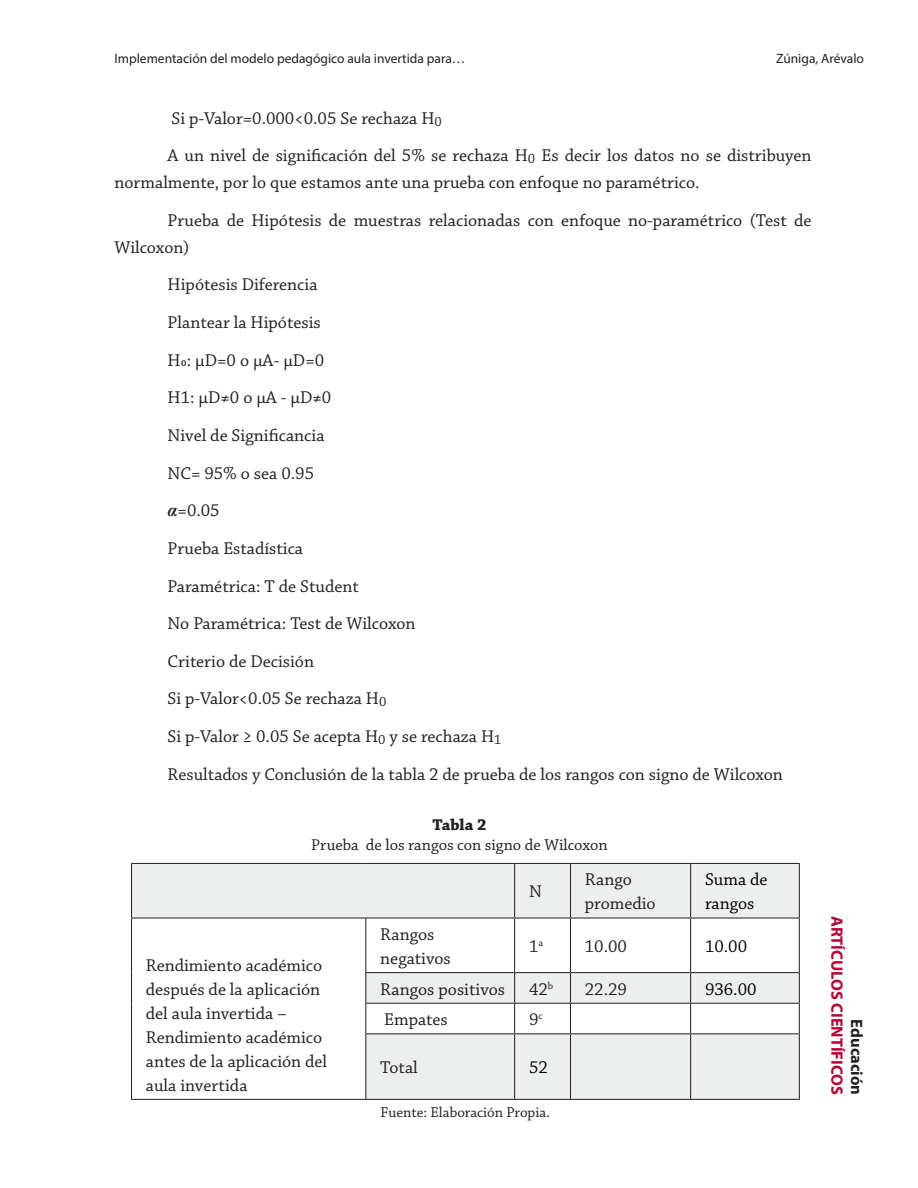
<style>
.page{position:relative;width:918px;height:1188px;background:#fff}
.page>*{position:absolute;margin:0;border:0;box-sizing:border-box;transform-origin:0 0}
.Parrafo_chaparral{font:18px/27px "Chaparral Pro";color:#231f20}
.TablasTexto{font:18px/24px "Chaparral Pro";color:#231f20}
.TablasTexto-2{font:18px/24px "Chaparral Pro";color:#000}
.PieTbls{font:16.5px/19.5px "Chaparral Pro";color:#231f20;text-align:center}
.Art_Parrafo_-_BaseDer{font:700 16.5px "Myriad Pro";color:#b90335}
.Art_Parrafo_-_BaseDer-2{font:700 16.5px "Myriad Pro";color:#231f20}
.TblsFuente{font:15px "Chaparral Pro";color:#231f20}
.EncPagIzq{font:13.5px "Myriad Pro";color:#231f20}
.EncPagDer{font:13.5px "Myriad Pro";color:#231f20}
.s1{font-family:"Times New Roman";font-weight:700;font-style:italic}
.s2{font-weight:700}
</style>
<div class="page">
<svg style="left:132px;top:864px;width:667px;height:235px;fill:#edeeee"></svg>
<hr style="left:131px;top:863px;width:235px;height:1px;background:#231f20">
<hr style="left:366px;top:863px;width:149px;height:1px;background:#231f20">
<hr style="left:515px;top:863px;width:55px;height:1px;background:#231f20">
<hr style="left:570px;top:863px;width:121px;height:1px;background:#231f20">
<hr style="left:691px;top:863px;width:109px;height:1px;background:#231f20">
<hr style="left:131px;top:918px;width:235px;height:1px;background:#231f20">
<hr style="left:366px;top:918px;width:149px;height:1px;background:#231f20">
<hr style="left:515px;top:918px;width:55px;height:1px;background:#231f20">
<hr style="left:570px;top:918px;width:121px;height:1px;background:#231f20">
<hr style="left:691px;top:918px;width:109px;height:1px;background:#231f20">
<hr style="left:365px;top:1033px;width:150px;height:1px;background:#231f20">
<hr style="left:515px;top:1033px;width:55px;height:1px;background:#231f20">
<hr style="left:570px;top:1033px;width:121px;height:1px;background:#231f20">
<hr style="left:691px;top:1033px;width:109px;height:1px;background:#231f20">
<hr style="left:366px;top:1099px;width:149px;height:1px;background:#231f20">
<hr style="left:515px;top:1099px;width:55px;height:1px;background:#231f20">
<hr style="left:570px;top:1099px;width:121px;height:1px;background:#231f20">
<hr style="left:691px;top:1099px;width:109px;height:1px;background:#231f20">
<hr style="left:131px;top:864px;width:1px;height:54px;background:#231f20">
<hr style="left:514px;top:864px;width:1px;height:54px;background:#231f20">
<hr style="left:570px;top:864px;width:1px;height:54px;background:#231f20">
<hr style="left:690px;top:864px;width:1px;height:54px;background:#231f20">
<hr style="left:799px;top:864px;width:1px;height:54px;background:#231f20">
<hr style="left:131px;top:918px;width:1px;height:55px;background:#231f20">
<hr style="left:131px;top:973px;width:1px;height:30px;background:#231f20">
<hr style="left:131px;top:1003px;width:1px;height:31px;background:#231f20">
<hr style="left:131px;top:1034px;width:1px;height:65px;background:#231f20">
<hr style="left:131px;top:1099px;width:235px;height:1px;background:#231f20">
<hr style="left:365px;top:918px;width:1px;height:54px;background:#231f20">
<hr style="left:514px;top:918px;width:1px;height:54px;background:#231f20">
<hr style="left:570px;top:918px;width:1px;height:54px;background:#231f20">
<hr style="left:690px;top:918px;width:1px;height:54px;background:#231f20">
<hr style="left:799px;top:918px;width:1px;height:54px;background:#231f20">
<hr style="left:365px;top:972px;width:150px;height:1px;background:#231f20">
<hr style="left:365px;top:973px;width:1px;height:30px;background:#231f20">
<hr style="left:515px;top:972px;width:55px;height:1px;background:#231f20">
<hr style="left:514px;top:973px;width:1px;height:30px;background:#231f20">
<hr style="left:570px;top:972px;width:121px;height:1px;background:#231f20">
<hr style="left:570px;top:973px;width:1px;height:30px;background:#231f20">
<hr style="left:691px;top:972px;width:109px;height:1px;background:#231f20">
<hr style="left:690px;top:973px;width:1px;height:30px;background:#231f20">
<hr style="left:799px;top:973px;width:1px;height:30px;background:#231f20">
<hr style="left:365px;top:1003px;width:150px;height:1px;background:#231f20">
<svg style="left:365px;top:1004px;width:1px;height:29px"></svg>
<hr style="left:515px;top:1003px;width:55px;height:1px;background:#231f20">
<svg style="left:514px;top:1004px;width:1px;height:29px"></svg>
<hr style="left:570px;top:1003px;width:121px;height:1px;background:#231f20">
<svg style="left:570px;top:1004px;width:1px;height:29px"></svg>
<hr style="left:691px;top:1003px;width:109px;height:1px;background:#231f20">
<svg style="left:690px;top:1004px;width:1px;height:29px"></svg>
<svg style="left:799px;top:1004px;width:1px;height:29px"></svg>
<hr style="left:365px;top:1034px;width:1px;height:65px;background:#231f20">
<hr style="left:514px;top:1034px;width:1px;height:65px;background:#231f20">
<hr style="left:570px;top:1034px;width:1px;height:65px;background:#231f20">
<hr style="left:690px;top:1034px;width:1px;height:65px;background:#231f20">
<hr style="left:799px;top:1034px;width:1px;height:65px;background:#231f20">
<p class="EncPagIzq" style="left:114px;top:50px;width:352px">Implementación del modelo pedagógico aula invertida para…</p>
<p class="EncPagDer" style="left:776px;top:50px;width:89px">Zúniga, Arévalo</p>
<p class="Parrafo_chaparral" style="left:172px;top:105px;width:272px">Si p-Valor=0.000&lt;0.05 Se rechaza H<sub>0</sub></p>
<p class="Parrafo_chaparral" style="left:114px;top:143px;width:699px;text-indent:53px">A un nivel de significación del 5% se rechaza H<sub>0</sub> Es decir los datos no se distribuyen normalmente, por lo que estamos ante una prueba con enfoque no paramétrico.</p>
<p class="Parrafo_chaparral" style="left:114px;top:207px;width:699px;text-indent:53px">Prueba de Hipótesis de muestras relacionadas con enfoque no-paramétrico (Test de<br>Wilcoxon)</p>
<p class="Parrafo_chaparral" style="left:168px;top:272px;width:151px">Hipótesis Diferencia</p>
<p class="Parrafo_chaparral" style="left:168px;top:310px;width:155px">Plantear la Hipótesis</p>
<p class="Parrafo_chaparral" style="left:168px;top:347px;width:158px">H0: µD=0 o µA- µD=0</p>
<p class="Parrafo_chaparral" style="left:168px;top:385px;width:165px">H1: µD≠0 o µA - µD≠0</p>
<p class="Parrafo_chaparral" style="left:168px;top:423px;width:158px">Nivel de Significancia</p>
<p class="Parrafo_chaparral" style="left:168px;top:460px;width:148px">NC= 95% o sea 0.95</p>
<p class="Parrafo_chaparral" style="left:168px;top:498px;width:54px"><span class="s1">α</span>=0.05</p>
<p class="Parrafo_chaparral" style="left:168px;top:535px;width:137px">Prueba Estadística</p>
<p class="Parrafo_chaparral" style="left:168px;top:573px;width:193px">Paramétrica: T de Student</p>
<p class="Parrafo_chaparral" style="left:168px;top:611px;width:249px">No Paramétrica: Test de Wilcoxon</p>
<p class="Parrafo_chaparral" style="left:168px;top:648px;width:148px">Criterio de Decisión</p>
<p class="Parrafo_chaparral" style="left:168px;top:686px;width:220px">Si p-Valor&lt;0.05 Se rechaza H<sub>0</sub></p>
<p class="Parrafo_chaparral" style="left:168px;top:724px;width:335px">Si p-Valor ≥ 0.05 Se acepta H<sub>0</sub> y se rechaza H<sub>1</sub></p>
<p class="Parrafo_chaparral" style="left:168px;top:761px;width:617px">Resultados y Conclusión de la tabla 2 de prueba de los rangos con signo de Wilcoxon</p>
<p class="PieTbls" style="left:311px;top:816px;width:298px"><span class="s2">Tabla 2<br></span>Prueba de los rangos con signo de Wilcoxon</p>
<p class="TablasTexto" style="left:529px;top:880px;width:14px">N</p>
<p class="TablasTexto" style="left:585px;top:868px;width:72px">Rango promedio</p>
<p class="TablasTexto-2" style="left:705px;top:868px;width:64px">Suma de rangos</p>
<p class="TablasTexto" style="left:146px;top:954px;width:183px">Rendimiento académico después de la aplicación del aula invertida –<br>Rendimiento académico antes de la aplicación del aula invertida</p>
<p class="TablasTexto" style="left:380px;top:923px;width:72px">Rangos negativos</p>
<p class="TablasTexto" style="left:529px;top:935px;width:16px">1<sup>a</sup></p>
<p class="TablasTexto" style="left:585px;top:935px;width:44px">10.00</p>
<p class="TablasTexto-2" style="left:705px;top:935px;width:44px">10.00</p>
<p class="TablasTexto" style="left:380px;top:978px;width:126px">Rangos positivos</p>
<p class="TablasTexto" style="left:529px;top:978px;width:26px">42<sup>b</sup></p>
<p class="TablasTexto" style="left:585px;top:978px;width:44px">22.29</p>
<p class="TablasTexto-2" style="left:705px;top:978px;width:53px">936.00</p>
<p class="TablasTexto" style="left:384px;top:1008px;width:65px">Empates</p>
<p class="TablasTexto" style="left:529px;top:1008px;width:15px">9<sup>c</sup></p>
<p class="TablasTexto" style="left:380px;top:1056px;width:39px">Total</p>
<p class="TablasTexto-2" style="left:529px;top:1056px;width:20px">52</p>
<p class="TblsFuente" style="left:381px;top:1104px;width:171px">Fuente: Elaboración Propia.</p>
<p class="Art_Parrafo_-_BaseDer" style="left:848px;top:916px;width:181px;rotate:90deg">ARTÍCULOS CIENTÍFICOS</p>
<p class="Art_Parrafo_-_BaseDer-2" style="left:868px;top:1019px;width:77px;rotate:90deg">Educación</p>
</div>
